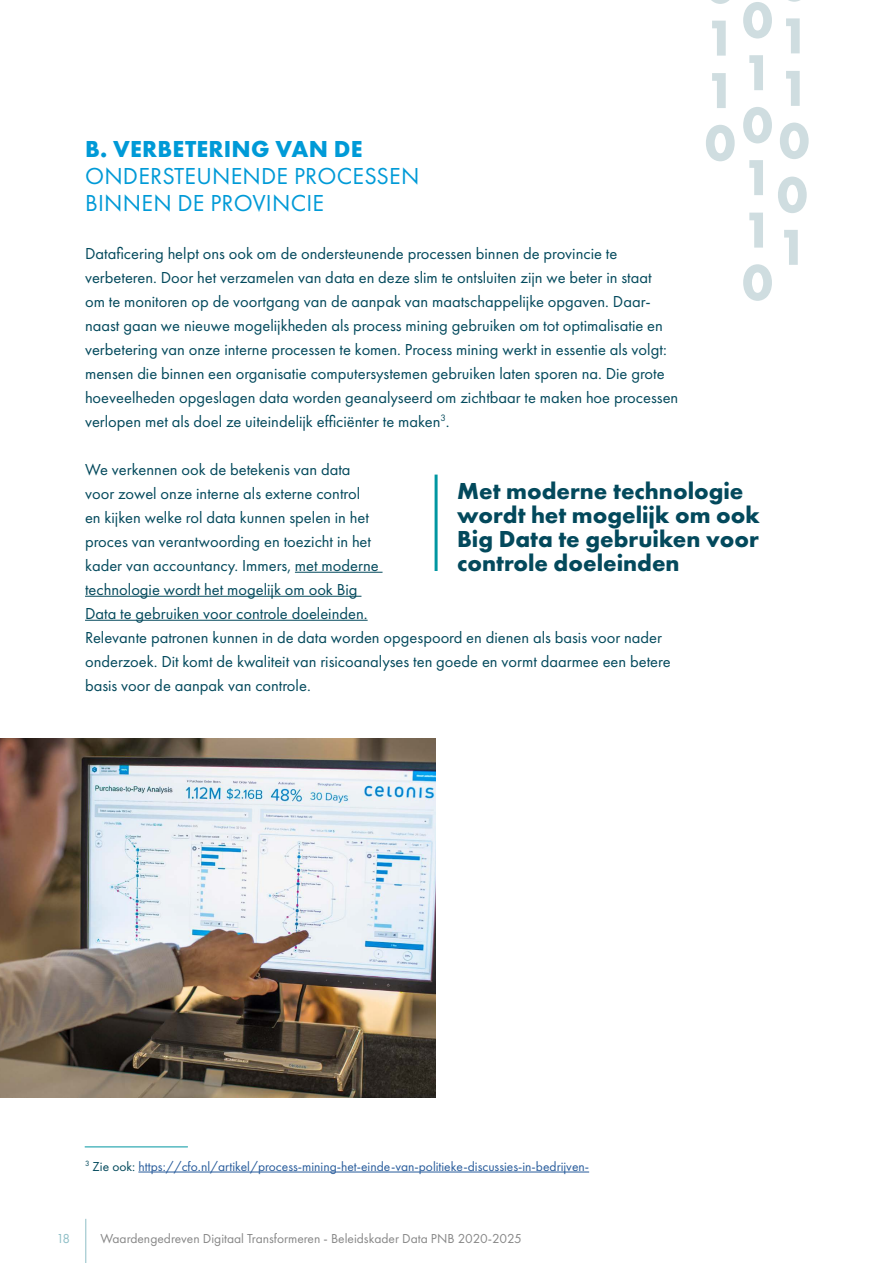
<style>
.page{position:relative;width:893px;height:1263px;background:#fff}
.page>*{position:absolute;margin:0;border:0;box-sizing:border-box;transform-origin:0 0}
.t1{font:700 24px/24px "Futura PT";color:#03495c}
.H3-datavisie{font:24px/27px "Futura PT";letter-spacing:.01em;color:#009ad7}
.t2{font:16.5px/24px "Futura PT";color:#03495c}
.Voetnoot{font:13.5px "Futura PT";color:#275b9b}
.t3{font:13.5px "Futura PT";color:#878787}
.t4{font:13.5px "Futura PT";color:#8ebec6}
.s1{font-weight:700}
.s2{color:#03495c}
</style>
<div class="page">
<hr style="left:85px;top:1219px;width:1px;height:44px;background:#8ebec6">
<svg style="left:711px;top:0;width:18px;height:4px"></svg>
<svg style="left:712px;top:21px;width:14px;height:35px"></svg>
<svg style="left:712px;top:73px;width:14px;height:35px"></svg>
<svg style="left:706px;top:125px;width:29px;height:36px"></svg>
<svg style="left:743px;top:2px;width:29px;height:37px"></svg>
<svg style="left:749px;top:55px;width:14px;height:35px"></svg>
<svg style="left:743px;top:107px;width:29px;height:36px"></svg>
<svg style="left:749px;top:160px;width:14px;height:35px"></svg>
<svg style="left:749px;top:213px;width:14px;height:35px"></svg>
<svg style="left:743px;top:264px;width:29px;height:37px"></svg>
<svg style="left:788px;top:0;width:12px;height:2px"></svg>
<svg style="left:786px;top:18px;width:14px;height:35px"></svg>
<svg style="left:786px;top:71px;width:14px;height:35px"></svg>
<svg style="left:780px;top:123px;width:29px;height:36px"></svg>
<svg style="left:778px;top:177px;width:29px;height:36px"></svg>
<svg style="left:784px;top:230px;width:14px;height:35px"></svg>
<img style="left:0;top:739px;width:436px;height:358px">
<hr style="left:295px;top:572px;width:88px;height:1px;background:#03495c">
<hr style="left:85px;top:596px;width:276px;height:1px;background:#03495c">
<hr style="left:85px;top:620px;width:283px;height:1px;background:#03495c">
<hr style="left:435px;top:475px;width:3px;height:96px;background:#0096a1">
<hr style="left:138px;top:1172px;width:451px;height:1px;background:#275b9b">
<hr style="left:85px;top:1146px;width:103px;height:1px;background:#0096a1">
<p class="H3-datavisie" style="left:85px;top:135px;width:336px"><span class="s1">B. VERBETERING VAN DE<br></span>ONDERSTEUNENDE PROCESSEN</p>
<p class="H3-datavisie" style="left:85px;top:189px;width:240px">BINNEN DE PROVINCIE</p>
<p class="t2" style="left:85px;top:241px;width:595px">Dataficering helpt ons ook om de ondersteunende processen binnen de provincie te verbeteren. Door het verzamelen van data en deze slim te ontsluiten zijn we beter in staat<br>om te monitoren op de voortgang van de aanpak van maatschappelijke opgaven. Daar&shy;naast gaan we nieuwe mogelijkheden als process mining gebruiken om tot optimalisatie en verbetering van onze interne processen te komen. Process mining werkt in essentie als volgt: mensen die binnen een organisatie computersystemen gebruiken laten sporen na. Die grote hoeveelheden opgeslagen data worden geanalyseerd om zichtbaar te maken hoe processen verlopen met als doel ze uiteindelijk efficiënter te maken<sup>3</sup>.</p>
<p class="t2" style="left:85px;top:457px;width:587px">We verkennen ook de betekenis van data<br>voor zowel onze interne als externe control<br>en kijken welke rol data kunnen spelen in het<br>proces van verantwoording en toezicht in het<br>kader van accountancy. Immers, met moderne<br>technologie wordt het mogelijk om ook Big<br>Data te gebruiken voor controle doeleinden.<br>Relevante patronen kunnen in de data worden opgespoord en dienen als basis voor nader onderzoek. Dit komt de kwaliteit van risicoanalyses ten goede en vormt daarmee een betere basis voor de aanpak van controle.</p>
<h1 class="t1" style="left:457px;top:478px;width:304px">Met moderne technologie wordt het mogelijk om ook<br>Big Data te gebruiken voor controle doeleinden</h1>
<p class="Voetnoot" style="left:85px;top:1158px;width:506px"><sup>3</sup> <span class="s2">Zie ook:</span> https://cfo.nl/artikel/process-mining-het-einde-van-politieke-discussies-in-bedrijven-</p>
<p class="t4" style="left:57px;top:1230px;width:15px">18</p>
<p class="t3" style="left:101px;top:1230px;width:423px">Waardengedreven Digitaal Transformeren - Beleidskader Data PNB 2020-2025</p>
</div>
